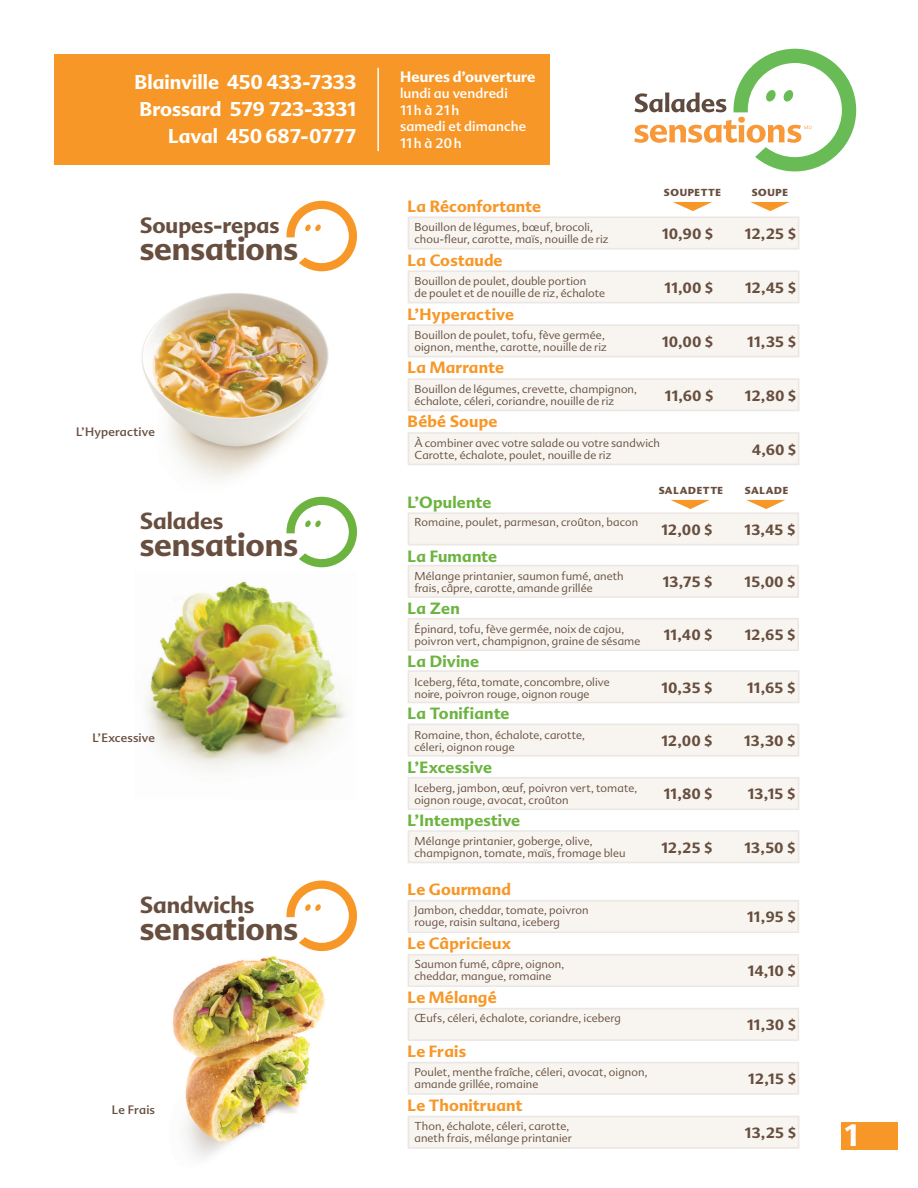
<style>
.page{position:relative;width:918px;height:1188px;background:#fff}
.page>*{position:absolute;margin:0;border:0;box-sizing:border-box;transform-origin:0 0}
.t1{font:700 31.5px "Advert";color:#674e3f}
.t2{font:700 30px "Advert";color:#fff}
.t3{font:700 22.65px "Advert";color:#674e3f}
.t4{font:700 21.6px "Advert";color:#674e3f}
.t5{font:700 19.5px/27px "Advert";color:#fff;text-align:right}
.t6{font:700 15.9px "Advert";letter-spacing:.01em;color:#f79727}
.t7{font:700 15.9px "Advert";letter-spacing:.01em;color:#6cb43f}
.t8{font:700 14.7px "Advert";letter-spacing:.01em;color:#fff}
.t9{font:700 14.55px "Advert";letter-spacing:.02em;color:#674e3f}
.t10{font:13.5px/16.5px "Advert";letter-spacing:.005em;color:#fff}
.t11{font:12px "Advert";letter-spacing:.02em;color:#674e3f}
.t12{font:300 11.25px/12px "Advert";letter-spacing:.01em;color:#674e3f}
.t13{font:900 9.9px "Advert";letter-spacing:.065em;color:#674e3f}
</style>
<div class="page">
<div style="left:408px;top:954px;width:391px;height:33px;background:#f8f5f0"></div>
<svg style="left:408px;top:1008px;width:391px;height:33px"></svg>
<svg style="left:408px;top:1062px;width:391px;height:33px"></svg>
<svg style="left:408px;top:1116px;width:391px;height:33px"></svg>
<svg style="left:408px;top:900px;width:391px;height:33px"></svg>
<img style="left:172px;top:951px;width:154px;height:207px">
<svg style="left:286px;top:881px;width:71px;height:70px"></svg>
<img style="left:141px;top:293px;width:188px;height:187px">
<div style="left:408px;top:324px;width:391px;height:33px;background:#f8f5f0"></div>
<div style="left:408px;top:378px;width:391px;height:33px;background:#f8f5f0"></div>
<svg style="left:408px;top:432px;width:391px;height:33px"></svg>
<div style="left:408px;top:270px;width:391px;height:33px;background:#f8f5f0"></div>
<svg style="left:408px;top:202px;width:391px;height:48px"></svg>
<svg style="left:286px;top:201px;width:71px;height:70px"></svg>
<svg style="left:408px;top:565px;width:391px;height:33px"></svg>
<div style="left:408px;top:724px;width:391px;height:33px;background:#f8f5f0"></div>
<svg style="left:408px;top:777px;width:391px;height:33px"></svg>
<svg style="left:408px;top:830px;width:391px;height:33px"></svg>
<svg style="left:408px;top:670px;width:391px;height:33px"></svg>
<svg style="left:408px;top:618px;width:391px;height:33px"></svg>
<svg style="left:408px;top:500px;width:391px;height:45px"></svg>
<svg style="left:286px;top:497px;width:71px;height:70px"></svg>
<img style="left:146px;top:581px;width:202px;height:188px">
<div style="left:841px;top:1122px;width:56px;height:28px;background:#f79727"></div>
<div style="left:54px;top:54px;width:496px;height:110px;background:#f79727"></div>
<hr style="left:377px;top:68px;width:2px;height:83px;background:#fff">
<svg style="left:634px;top:48px;width:223px;height:124px"></svg>
<h3 class="t5" style="left:135px;top:68px;width:223px">Blainville 450 433-7333<br>Brossard 579 723-3331<br>Laval 450 687-0777</h3>
<h3 class="t4" style="left:140px;top:212px;width:141px">Soupes-repas</h3>
<h1 class="t1" style="left:140px;top:229px;width:160px">sensations</h1>
<p class="t11" style="left:76px;top:424px;width:80px">L’Hyperactive</p>
<h3 class="t3" style="left:140px;top:507px;width:85px">Salades</h3>
<h1 class="t1" style="left:140px;top:525px;width:160px">sensations</h1>
<p class="t11" style="left:92px;top:730px;width:64px">L’Excessive</p>
<h3 class="t3" style="left:140px;top:891px;width:116px">Sandwichs</h3>
<h1 class="t1" style="left:140px;top:909px;width:160px">sensations</h1>
<p class="t11" style="left:112px;top:1102px;width:45px">Le Frais</p>
<h3 class="t8" style="left:400px;top:67px;width:137px">Heures d’ouverture</h3>
<p class="t10" style="left:400px;top:85px;width:128px">lundi au vendredi<br>11 h à 21 h<br>samedi et dimanche<br>11 h à 20 h</p>
<p class="t13" style="left:664px;top:186px;width:59px">SOUPETTE</p>
<p class="t13" style="left:752px;top:186px;width:38px">SOUPE</p>
<h3 class="t6" style="left:408px;top:196px;width:135px">La Réconfortante</h3>
<p class="t12" style="left:414px;top:221px;width:196px">Bouillon de légumes, bœuf, brocoli, chou-fleur, carotte, maïs, nouille de riz</p>
<p class="t9" style="left:662px;top:224px;width:53px">10,90 $</p>
<p class="t9" style="left:745px;top:225px;width:53px">12,25 $</p>
<h3 class="t6" style="left:408px;top:250px;width:96px">La Costaude</h3>
<p class="t12" style="left:414px;top:275px;width:192px">Bouillon de poulet, double portion<br>de poulet et de nouille de riz, échalote</p>
<p class="t9" style="left:665px;top:278px;width:50px">11,00 $</p>
<p class="t9" style="left:745px;top:278px;width:52px">12,45 $</p>
<h3 class="t6" style="left:408px;top:304px;width:108px">L’Hyperactive</h3>
<p class="t12" style="left:414px;top:329px;width:194px">Bouillon de poulet, tofu, fève germée, oignon, menthe, carotte, nouille de riz</p>
<p class="t9" style="left:662px;top:332px;width:53px">10,00 $</p>
<p class="t9" style="left:747px;top:332px;width:50px">11,35 $</p>
<h3 class="t6" style="left:408px;top:358px;width:98px">La Marrante</h3>
<p class="t12" style="left:414px;top:383px;width:224px">Bouillon de légumes, crevette, champignon, échalote, céleri, coriandre, nouille de riz</p>
<p class="t9" style="left:665px;top:386px;width:50px">11,60 $</p>
<p class="t9" style="left:745px;top:386px;width:53px">12,80 $</p>
<h3 class="t6" style="left:408px;top:412px;width:91px">Bébé Soupe</h3>
<p class="t12" style="left:414px;top:437px;width:247px">À combiner avec votre salade ou votre sandwich<br>Carotte, échalote, poulet, nouille de riz</p>
<p class="t9" style="left:752px;top:440px;width:46px">4,60 $</p>
<h3 class="t7" style="left:408px;top:493px;width:85px">L’Opulente</h3>
<p class="t12" style="left:414px;top:516px;width:225px">Romaine, poulet, parmesan, croûton, bacon</p>
<h3 class="t7" style="left:408px;top:546px;width:91px">La Fumante</h3>
<p class="t12" style="left:414px;top:570px;width:211px">Mélange printanier, saumon fumé, aneth frais, câpre, carotte, amande grillée</p>
<h3 class="t7" style="left:408px;top:598px;width:54px">La Zen</h3>
<p class="t12" style="left:414px;top:623px;width:227px">Épinard, tofu, fève germée, noix de cajou, poivron vert, champignon, graine de sésame</p>
<h3 class="t7" style="left:408px;top:651px;width:73px">La Divine</h3>
<p class="t12" style="left:414px;top:676px;width:197px">Iceberg, féta, tomate, concombre, olive noire, poivron rouge, oignon rouge</p>
<h3 class="t7" style="left:408px;top:704px;width:103px">La Tonifiante</h3>
<p class="t12" style="left:414px;top:729px;width:172px">Romaine, thon, échalote, carotte, céleri, oignon rouge</p>
<h3 class="t7" style="left:408px;top:757px;width:86px">L’Excessive</h3>
<p class="t12" style="left:414px;top:782px;width:224px">Iceberg, jambon, œuf, poivron vert, tomate, oignon rouge, avocat, croûton</p>
<h3 class="t7" style="left:408px;top:810px;width:114px">L’Intempestive</h3>
<p class="t12" style="left:414px;top:835px;width:213px">Mélange printanier, goberge, olive, champignon, tomate, maïs, fromage bleu</p>
<h3 class="t6" style="left:408px;top:880px;width:105px">Le Gourmand</h3>
<p class="t12" style="left:414px;top:904px;width:176px">Jambon, cheddar, tomate, poivron rouge, raisin sultana, iceberg</p>
<p class="t13" style="left:659px;top:484px;width:66px">SALADETTE</p>
<p class="t13" style="left:745px;top:484px;width:45px">SALADE</p>
<p class="t9" style="left:661px;top:521px;width:53px">12,00 $</p>
<p class="t9" style="left:745px;top:521px;width:52px">13,45 $</p>
<p class="t9" style="left:663px;top:573px;width:51px">13,75 $</p>
<p class="t9" style="left:744px;top:573px;width:52px">15,00 $</p>
<p class="t9" style="left:664px;top:626px;width:50px">11,40 $</p>
<p class="t9" style="left:745px;top:626px;width:52px">12,65 $</p>
<p class="t9" style="left:662px;top:678px;width:53px">10,35 $</p>
<p class="t9" style="left:747px;top:678px;width:50px">11,65 $</p>
<p class="t9" style="left:661px;top:732px;width:53px">12,00 $</p>
<p class="t9" style="left:744px;top:732px;width:53px">13,30 $</p>
<p class="t9" style="left:664px;top:785px;width:50px">11,80 $</p>
<p class="t9" style="left:748px;top:785px;width:49px">13,15 $</p>
<p class="t9" style="left:661px;top:838px;width:53px">12,25 $</p>
<p class="t9" style="left:744px;top:838px;width:53px">13,50 $</p>
<p class="t9" style="left:747px;top:908px;width:50px">11,95 $</p>
<h3 class="t6" style="left:408px;top:934px;width:105px">Le Câpricieux</h3>
<p class="t12" style="left:414px;top:958px;width:151px">Saumon fumé, câpre, oignon, cheddar, mangue, romaine</p>
<p class="t9" style="left:748px;top:962px;width:49px">14,10 $</p>
<h3 class="t6" style="left:408px;top:987px;width:90px">Le Mélangé</h3>
<p class="t12" style="left:414px;top:1012px;width:208px">Œufs, céleri, échalote, coriandre, iceberg</p>
<p class="t9" style="left:747px;top:1016px;width:50px">11,30 $</p>
<h3 class="t6" style="left:408px;top:1041px;width:60px">Le Frais</h3>
<p class="t12" style="left:414px;top:1066px;width:235px">Poulet, menthe fraîche, céleri, avocat, oignon, amande grillée, romaine</p>
<p class="t9" style="left:748px;top:1070px;width:49px">12,15 $</p>
<h3 class="t6" style="left:408px;top:1095px;width:116px">Le Thonitruant</h3>
<p class="t12" style="left:414px;top:1120px;width:159px">Thon, échalote, céleri, carotte, aneth frais, mélange printanier</p>
<p class="t9" style="left:745px;top:1124px;width:53px">13,25 $</p>
<h2 class="t2" style="left:845px;top:1117px;width:15px">1</h2>
</div>
